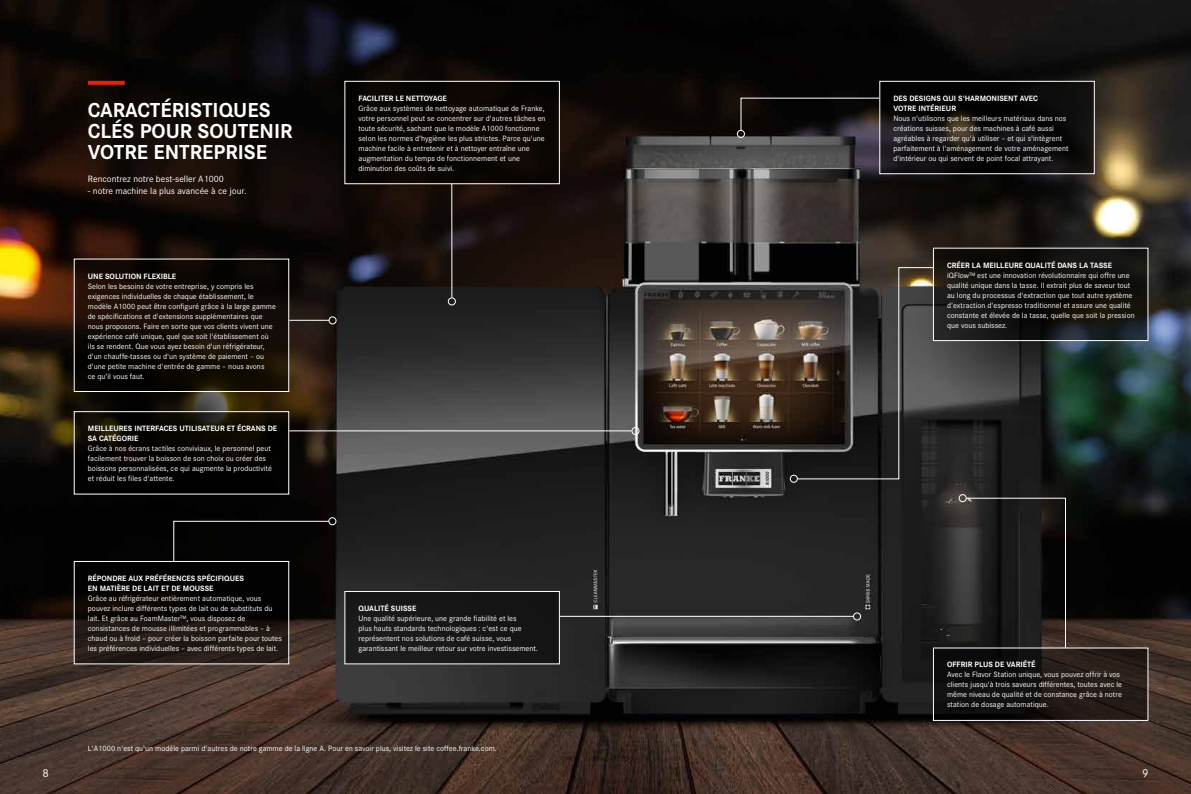
<style>
.page{position:relative;width:1191px;height:794px;background:#fff}
.page>*{position:absolute;margin:0;border:0;box-sizing:border-box;transform-origin:0 0}
.t1{font:700 21px/21px "Corporate S";color:#fff}
.t2{font:12px "Corporate S";color:#fff}
.t3{font:9.5px "Corporate S";color:#fff}
.t4{font:8px/10px "Corporate S";color:#fff}
.t5{font:700 8px/10px "Corporate S";color:#fff}
</style>
<div class="page">
<img style="left:0;top:0;width:1191px;height:794px">
<svg style="left:33px;top:311px;width:333px;height:206px;background:#241d15"></svg>
<svg style="left:863px;top:208px;width:328px;height:207px;background:#323836"></svg>
<svg style="left:88px;top:81px;width:37px;height:4px"></svg>
<hr style="left:451px;top:184px;width:1px;height:114px;background:#fff">
<hr style="left:560px;top:616px;width:293px;height:1px;background:#fff">
<hr style="left:289px;top:430px;width:342px;height:1px;background:#fff">
<hr style="left:289px;top:320px;width:40px;height:1px;background:#fff">
<svg style="left:796px;top:267px;width:138px;height:213px;background:#3b3734"></svg>
<svg style="left:740px;top:97px;width:139px;height:34px;background:#191616"></svg>
<svg style="left:965px;top:497px;width:101px;height:150px;background:#21201f"></svg>
<div style="left:448px;top:297px;width:8px;height:8px;border:1px solid #fff;border-radius:50%"></div>
<div style="left:853px;top:612px;width:8px;height:8px;border:1px solid #fff;border-radius:50%"></div>
<div style="left:631px;top:427px;width:8px;height:8px;border:1px solid #fff;border-radius:50%"></div>
<div style="left:328px;top:316px;width:8px;height:8px;border:1px solid #fff;border-radius:50%"></div>
<div style="left:790px;top:475px;width:8px;height:8px;border:1px solid #fff;border-radius:50%"></div>
<div style="left:737px;top:130px;width:8px;height:8px;border:1px solid #fff;border-radius:50%"></div>
<div style="left:958px;top:494px;width:8px;height:8px;border:1px solid #fff;border-radius:50%"></div>
<div style="left:74px;top:412px;width:215px;height:82px;background:#000"></div>
<div style="left:74px;top:411px;width:215px;height:83px;border:1px solid #fff"></div>
<svg style="left:76px;top:260px;width:211px;height:130px;background:#120a04"></svg>
<div style="left:74px;top:258px;width:215px;height:134px;border:1px solid #fff"></div>
<svg style="left:935px;top:649px;width:211px;height:70px;background:#191412"></svg>
<div style="left:933px;top:647px;width:215px;height:74px;border:1px solid #fff"></div>
<div style="left:345px;top:81px;width:214px;height:103px;background:#0a0503"></div>
<div style="left:344px;top:81px;width:216px;height:103px;border:1px solid #fff"></div>
<svg style="left:76px;top:563px;width:211px;height:99px;background:#110c0a"></svg>
<div style="left:345px;top:591px;width:214px;height:73px;background:#171717"></div>
<div style="left:344px;top:591px;width:216px;height:73px;border:1px solid #fff"></div>
<svg style="left:881px;top:83px;width:211px;height:89px;background:#0e0c0c"></svg>
<div style="left:879px;top:81px;width:215px;height:93px;border:1px solid #fff"></div>
<svg style="left:935px;top:250px;width:211px;height:89px;background:#131210"></svg>
<div style="left:933px;top:248px;width:215px;height:93px;border:1px solid #fff"></div>
<svg style="left:173px;top:520px;width:157px;height:42px;background:#100f0f"></svg>
<div style="left:328px;top:517px;width:8px;height:8px;border:1px solid #fff;border-radius:50%"></div>
<h1 class="t1" style="left:88px;top:98px;width:206px">CARACTÉRISTIQUES<br>CLÉS POUR SOUTENIR<br>VOTRE ENTREPRISE</h1>
<p class="t3" style="left:88px;top:172px;width:137px">Rencontrez notre best-seller A1000</p>
<p class="t3" style="left:88px;top:184px;width:160px">- notre machine la plus avancée à ce jour.</p>
<p class="t5" style="left:88px;top:270px;width:90px">UNE SOLUTION FLEXIBLE</p>
<p class="t4" style="left:88px;top:280px;width:189px">Selon les besoins de votre entreprise, y compris les exigences individuelles de chaque établissement, le modèle A1000 peut être configuré grâce à la large gamme de spécifications et d'extensions supplémentaires que nous proposons. Faire en sorte que vos clients vivent une expérience café unique, quel que soit l'établissement où ils se rendent. Que vous ayez besoin d'un réfrigérateur, d'un chauffe-tasses ou d'un système de paiement – ou d'une petite machine d'entrée de gamme – nous avons<br>ce qu'il vous faut.</p>
<p class="t5" style="left:88px;top:423px;width:191px">MEILLEURES INTERFACES UTILISATEUR ET ÉCRANS DE<br>SA CATÉGORIE</p>
<p class="t4" style="left:88px;top:443px;width:185px">Grâce à nos écrans tactiles conviviaux, le personnel peut facilement trouver la boisson de son choix ou créer des boissons personnalisées, ce qui augmente la productivité et réduit les files d'attente.</p>
<p class="t5" style="left:88px;top:572px;width:157px">RÉPONDRE AUX PRÉFÉRENCES SPÉCIFIQUES<br>EN MATIÈRE DE LAIT ET DE MOUSSE</p>
<p class="t4" style="left:88px;top:592px;width:195px">Grâce au réfrigérateur entièrement automatique, vous pouvez inclure différents types de lait ou de substituts du lait. Et grâce au FoamMaster™, vous disposez de consistances de mousse illimitées et programmables – à chaud ou à froid – pour créer la boisson parfaite pour toutes les préférences individuelles – avec différents types de lait.</p>
<p class="t5" style="left:358px;top:92px;width:90px">FACILITER LE NETTOYAGE</p>
<p class="t4" style="left:358px;top:102px;width:188px">Grâce aux systèmes de nettoyage automatique de Franke, votre personnel peut se concentrer sur d'autres tâches en toute sécurité, sachant que le modèle A1000 fonctionne selon les normes d'hygiène les plus strictes. Parce qu'une machine facile à entretenir et à nettoyer entraîne une augmentation du temps de fonctionnement et une diminution des coûts de suivi.</p>
<p class="t5" style="left:358px;top:602px;width:59px">QUALITÉ SUISSE</p>
<p class="t4" style="left:358px;top:612px;width:181px">Une qualité supérieure, une grande fiabilité et les<br>plus hauts standards technologiques : c'est ce que représentent nos solutions de café suisse, vous garantissant le meilleur retour sur votre investissement.</p>
<p class="t4" style="left:88px;top:743px;width:410px">L'A1000 n'est qu'un modèle parmi d'autres de notre gamme de la ligne A. Pour en savoir plus, visitez le site coffee.franke.com.</p>
<p class="t5" style="left:893px;top:92px;width:146px">DES DESIGNS QUI S'HARMONISENT AVEC<br>VOTRE INTÉRIEUR</p>
<p class="t4" style="left:893px;top:112px;width:177px">Nous n'utilisons que les meilleurs matériaux dans nos créations suisses, pour des machines à café aussi agréables à regarder qu'à utiliser – et qui s'intègrent parfaitement à l'aménagement de votre aménagement d'intérieur ou qui servent de point focal attrayant.</p>
<p class="t5" style="left:947px;top:259px;width:166px">CRÉER LA MEILLEURE QUALITÉ DANS LA TASSE</p>
<p class="t4" style="left:947px;top:269px;width:189px">iQFlow™ est une innovation révolutionnaire qui offre une qualité unique dans la tasse. Il extrait plus de saveur tout au long du processus d'extraction que tout autre système d'extraction d'espresso traditionnel et assure une qualité constante et élevée de la tasse, quelle que soit la pression que vous subissez.</p>
<p class="t5" style="left:947px;top:659px;width:90px">OFFRIR PLUS DE VARIÉTÉ</p>
<p class="t4" style="left:947px;top:669px;width:176px">Avec le Flavor Station unique, vous pouvez offrir à vos clients jusqu'à trois saveurs différentes, toutes avec le même niveau de qualité et de constance grâce à notre station de dosage automatique.</p>
<h2 class="t2" style="left:43px;top:764px;width:8px">8</h2>
<h2 class="t2" style="left:1142px;top:764px;width:8px">9</h2>
</div>
